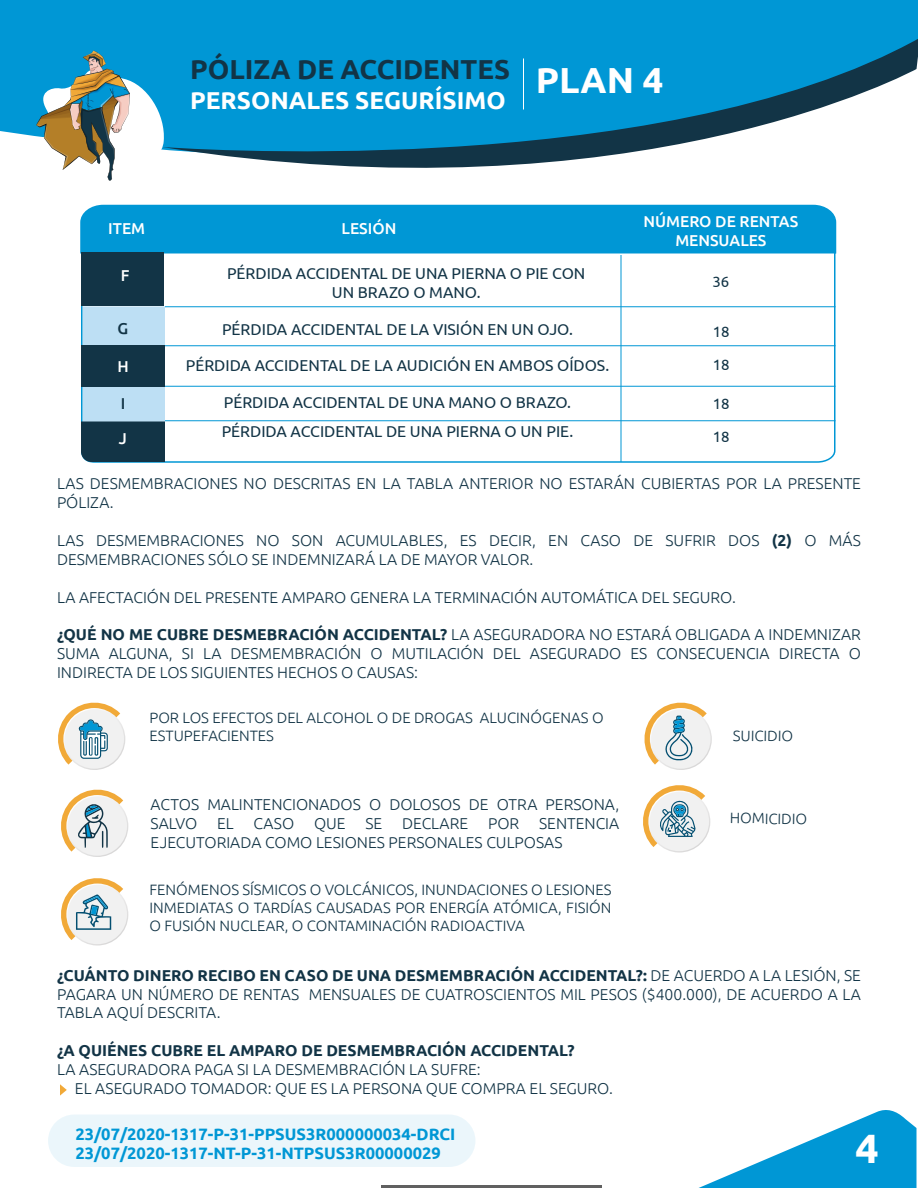
<style>
.page{position:relative;width:918px;height:1188px;background:#fff}
.page>*{position:absolute;margin:0;border:0;box-sizing:border-box;transform-origin:0 0}
.t1{font:700 40.95px "Ubuntu";color:#fff}
.t2{font:700 27.45px "Ubuntu";color:#123446}
.t3{font:700 24.45px "Ubuntu";color:#fff}
.t4{font:700 16.5px/19.8px "Ubuntu";color:#0097d5}
.t5{font:300 15.75px/18.9px "Ubuntu";color:#123446}
.t6{font:15.75px/29.4px "Ubuntu";color:#123446}
.t7{font:700 15.75px "Ubuntu";color:#123446}
.t8{font:500 15.75px/18.9px "Ubuntu";color:#fff;text-align:center}
.t9{font:500 15.75px "Ubuntu";color:#123446}
.t10{font:300 15px/18px "Ubuntu";color:#123446}
.t11{font:15px "Ubuntu";color:#123446}
.s1{font-weight:700}
</style>
<div class="page">
<hr style="left:381px;top:1185px;width:221px;height:3px;background:#606060">
<svg style="left:698px;top:1110px;width:218px;height:78px"></svg>
<svg style="left:60px;top:1084px;width:7px;height:12px"></svg>
<div style="left:0;top:0;width:918px;height:137px;background:#0097d5"></div>
<svg style="left:36px;top:50px;width:126px;height:131px"></svg>
<svg style="left:162px;top:38px;width:756px;height:130px;fill:#0097d5"></svg>
<svg style="left:644px;top:702px;width:68px;height:68px"></svg>
<svg style="left:58px;top:702px;width:68px;height:68px"></svg>
<svg style="left:61px;top:878px;width:68px;height:68px"></svg>
<svg style="left:61px;top:789px;width:68px;height:68px"></svg>
<svg style="left:643px;top:785px;width:68px;height:68px"></svg>
<div style="left:48px;top:1114px;width:428px;height:53px;background:#ebf6fb;border-radius:26px"></div>
<div style="left:80px;top:204px;width:757px;height:50px;background:#0097d5"></div>
<svg style="left:80px;top:248px;width:756px;height:215px"></svg>
<hr style="left:621px;top:255px;width:1px;height:207px;background:#0097d5">
<hr style="left:165px;top:345px;width:671px;height:1px;background:#0097d5">
<hr style="left:165px;top:306px;width:671px;height:1px;background:#0097d5">
<hr style="left:165px;top:386px;width:671px;height:1px;background:#0097d5">
<hr style="left:165px;top:420px;width:671px;height:1px;background:#0097d5">
<div style="left:81px;top:252px;width:83px;height:54px;background:#123446"></div>
<svg style="left:81px;top:306px;width:84px;height:156px;background:#608397"></svg>
<h2 class="t2" style="left:190px;top:53px;width:321px">PÓLIZA DE ACCIDENTES</h2>
<h3 class="t3" style="left:190px;top:85px;width:475px">PERSONALES SEGURÍSIMO <sup>PLAN</sup> <sup>4</sup></h3>
<p class="t8" style="left:108px;top:219px;width:38px">ITEM</p>
<p class="t8" style="left:342px;top:218px;width:56px">LESIÓN</p>
<p class="t8" style="left:644px;top:212px;width:156px">NÚMERO DE RENTAS<br>MENSUALES</p>
<p class="t8" style="left:121px;top:266px;width:10px">F</p>
<p class="t6" style="left:227px;top:263px;width:360px;line-height:18.9px;text-align:center">PÉRDIDA ACCIDENTAL DE UNA PIERNA O PIE CON<br>UN BRAZO O MANO.</p>
<p class="t11" style="left:713px;top:272px;width:18px">36</p>
<p class="t9" style="left:118px;top:319px;width:12px">G</p>
<p class="t6" style="left:222px;top:314px;width:352px">PÉRDIDA ACCIDENTAL DE LA VISIÓN EN UN OJO.</p>
<p class="t8" style="left:117px;top:356px;width:13px">H</p>
<p class="t6" style="left:186px;top:350px;width:425px">PÉRDIDA ACCIDENTAL DE LA AUDICIÓN EN AMBOS OÍDOS.</p>
<p class="t9" style="left:121px;top:394px;width:6px">I</p>
<p class="t8" style="left:119px;top:428px;width:10px">J</p>
<p class="t6" style="left:222px;top:387px;width:353px">PÉRDIDA ACCIDENTAL DE UNA MANO O BRAZO.<br>PÉRDIDA ACCIDENTAL DE UNA PIERNA O UN PIE.</p>
<p class="t11" style="left:713px;top:322px;width:18px">18</p>
<p class="t11" style="left:713px;top:355px;width:18px">18</p>
<p class="t11" style="left:713px;top:394px;width:18px">18</p>
<p class="t11" style="left:713px;top:427px;width:18px">18</p>
<p class="t5" style="left:57px;top:474px;width:806px">LAS DESMEMBRACIONES NO DESCRITAS EN LA TABLA ANTERIOR NO ESTARÁN CUBIERTAS POR LA PRESENTE<br>PÓLIZA.</p>
<p class="t5" style="left:57px;top:530px;width:806px">LAS DESMEMBRACIONES NO SON ACUMULABLES, ES DECIR, EN CASO DE SUFRIR DOS <span class="s1">(2)</span> O MÁS<br>DESMEMBRACIONES SÓLO SE INDEMNIZARÁ LA DE MAYOR VALOR.</p>
<p class="t5" style="left:57px;top:587px;width:681px">LA AFECTACIÓN DEL PRESENTE AMPARO GENERA LA TERMINACIÓN AUTOMÁTICA DEL SEGURO.</p>
<p class="t5" style="left:57px;top:625px;width:805px;text-align:justify"><span class="s1">¿QUÉ NO ME CUBRE DESMEBRACIÓN ACCIDENTAL?</span> LA ASEGURADORA NO ESTARÁ OBLIGADA A INDEMNIZAR SUMA ALGUNA, SI LA DESMEMBRACIÓN O MUTILACIÓN DEL ASEGURADO ES CONSECUENCIA DIRECTA O INDIRECTA DE LOS SIGUIENTES HECHOS O CAUSAS:</p>
<p class="t10" style="left:149px;top:708px;width:456px">POR LOS EFECTOS DEL ALCOHOL O DE DROGAS ALUCINÓGENAS O<br>ESTUPEFACIENTES</p>
<p class="t5" style="left:151px;top:795px;width:470px">ACTOS MALINTENCIONADOS O DOLOSOS DE OTRA PERSONA,<br>SALVO</p>
<p class="t5" style="left:151px;top:814px;width:470px;text-indent:388px">SENTENCIA<br>EJECUTORIADA COMO LESIONES PERSONALES CULPOSAS</p>
<p class="t5" style="left:217px;top:814px;width:18px">EL</p>
<p class="t5" style="left:254px;top:814px;width:42px">CASO</p>
<p class="t5" style="left:314px;top:814px;width:33px">QUE</p>
<p class="t5" style="left:365px;top:814px;width:18px">SE</p>
<p class="t5" style="left:402px;top:814px;width:68px">DECLARE</p>
<p class="t5" style="left:488px;top:814px;width:33px">POR</p>
<p class="t10" style="left:149px;top:880px;width:464px;text-align:justify">FENÓMENOS SÍSMICOS O VOLCÁNICOS, INUNDACIONES O LESIONES INMEDIATAS O TARDÍAS CAUSADAS POR ENERGÍA ATÓMICA, FISIÓN O FUSIÓN NUCLEAR, O CONTAMINACIÓN RADIOACTIVA</p>
<p class="t10" style="left:733px;top:726px;width:62px;rotate:1deg">SUICIDIO</p>
<p class="t10" style="left:730px;top:808px;width:79px;rotate:1deg">HOMICIDIO</p>
<p class="t5" style="left:57px;top:965px;width:806px;text-align:justify"><span class="s1">¿CUÁNTO DINERO RECIBO EN CASO DE UNA DESMEMBRACIÓN ACCIDENTAL?:</span> DE ACUERDO A LA LESIÓN, SE PAGARA UN NÚMERO DE RENTAS MENSUALES DE CUATROSCIENTOS MIL PESOS ($400.000), DE ACUERDO A LA TABLA AQUÍ DESCRITA.</p>
<p class="t7" style="left:57px;top:1041px;width:519px">¿A QUIÉNES CUBRE EL AMPARO DE DESMEMBRACIÓN ACCIDENTAL?</p>
<p class="t5" style="left:75px;top:1060px;width:540px;text-indent:-18px">LA ASEGURADORA PAGA SI LA DESMEMBRACIÓN LA SUFRE:<br>EL ASEGURADO TOMADOR: QUE ES LA PERSONA QUE COMPRA EL SEGURO.</p>
<h1 class="t1" style="left:855px;top:1124px;width:25px">4</h1>
<p class="t4" style="left:75px;top:1123px;width:381px">23/07/2020-1317-P-31-PPSUS3R000000034-DRCI<br>23/07/2020-1317-NT-P-31-NTPSUS3R00000029</p>
</div>
